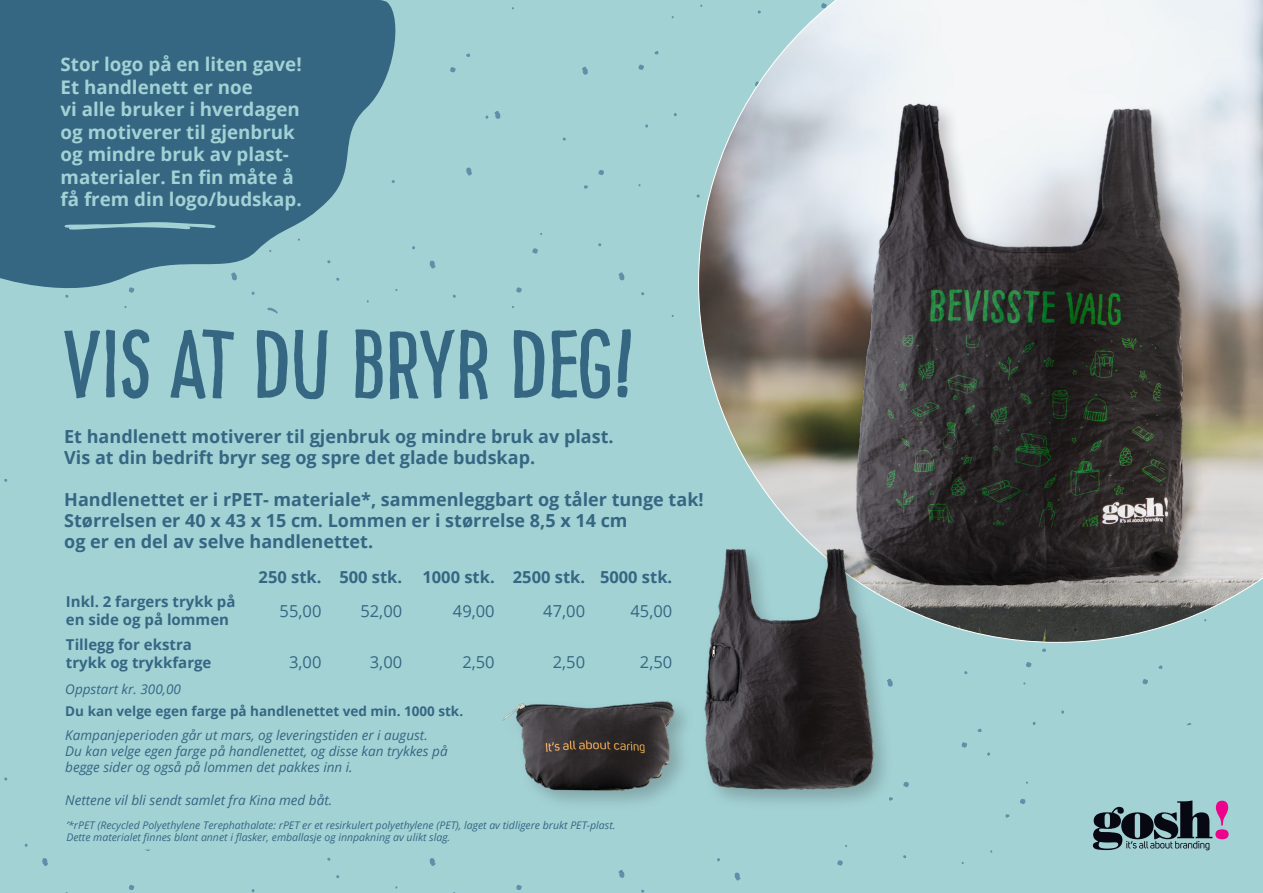
<style>
.page{position:relative;width:1263px;height:893px;background:#a3d2d5}
.page>*{position:absolute;margin:0;border:0;box-sizing:border-box;transform-origin:0 0}
.t1{font:94.5px "Pinto W05 NO 01";letter-spacing:-.015em;color:#356783}
.t2{font:700 18.75px/22.5px "Open Sans";color:#a3d2d5}
.t3{font:700 18px "Open Sans";color:#356783}
.t4{font:16.5px "Open Sans";color:#356783}
.t5{font:700 16.5px "Open Sans";color:#356783}
.t6{font:700 15px/18px "Open Sans";color:#356783}
.t7{font:italic 13.5px "Open Sans";color:#356783}
.t8{font:700 13.5px "Open Sans";color:#356783}
.t9{font:italic 10.5px "Open Sans";color:#356783}
</style>
<div class="page">
<svg style="left:267px;top:308px;width:11px;height:5px"></svg>
<svg style="left:618px;top:272px;width:6px;height:8px"></svg>
<svg style="left:516px;top:287px;width:6px;height:6px"></svg>
<svg style="left:466px;top:168px;width:6px;height:7px"></svg>
<svg style="left:430px;top:261px;width:6px;height:8px"></svg>
<svg style="left:584px;top:185px;width:4px;height:4px"></svg>
<svg style="left:598px;top:170px;width:6px;height:5px"></svg>
<svg style="left:532px;top:248px;width:6px;height:6px"></svg>
<svg style="left:129px;top:885px;width:5px;height:5px"></svg>
<svg style="left:516px;top:885px;width:6px;height:5px"></svg>
<svg style="left:582px;top:67px;width:6px;height:8px"></svg>
<svg style="left:466px;top:53px;width:4px;height:4px"></svg>
<svg style="left:450px;top:67px;width:6px;height:5px"></svg>
<svg style="left:494px;top:111px;width:6px;height:8px"></svg>
<svg style="left:1042px;top:648px;width:4px;height:4px"></svg>
<svg style="left:1026px;top:662px;width:5px;height:5px"></svg>
<svg style="left:1158px;top:665px;width:5px;height:4px"></svg>
<svg style="left:1142px;top:679px;width:6px;height:5px"></svg>
<svg style="left:654px;top:51px;width:5px;height:3px"></svg>
<svg style="left:638px;top:64px;width:6px;height:6px"></svg>
<svg style="left:0;top:0;width:398px;height:302px;fill:#356783"></svg>
<svg style="left:64px;top:221px;width:152px;height:14px"></svg>
<svg style="left:698px;top:4px;width:532px;height:639px"></svg>
<img style="left:729px;top:0;width:534px;height:599px">
<img style="left:698px;top:486px;width:235px;height:380px">
<img style="left:502px;top:653px;width:241px;height:180px">
<svg style="left:1093px;top:801px;width:136px;height:49px"></svg>
<p class="t2" style="left:61px;top:53px;width:243px">Stor logo på en liten gave!</p>
<p class="t2" style="left:61px;top:75px;width:194px">Et handlenett er noe</p>
<p class="t2" style="left:61px;top:98px;width:241px">vi alle bruker i hverdagen</p>
<p class="t2" style="left:61px;top:120px;width:236px">og motiverer til gjenbruk og mindre bruk av plast&shy;materialer. En fin måte å</p>
<p class="t2" style="left:61px;top:188px;width:243px">få frem din logo/budskap.</p>
<p class="t1" style="left:62px;top:309px;width:575px">VIS AT DU BRYR DEG!</p>
<p class="t3" style="left:64px;top:423px;width:551px">Et handlenett motiverer til gjenbruk og mindre bruk av plast.</p>
<p class="t3" style="left:64px;top:444px;width:472px">Vis at din bedrift bryr seg og spre det glade budskap.</p>
<p class="t3" style="left:64px;top:486px;width:641px">Handlenettet er i rPET- materiale*, sammenleggbart og tåler tunge tak!</p>
<p class="t3" style="left:64px;top:507px;width:565px">Størrelsen er 40 x 43 x 15 cm. Lommen er i størrelse 8,5 x 14 cm</p>
<p class="t3" style="left:64px;top:528px;width:310px">og er en del av selve handlenettet.</p>
<p class="t5" style="left:259px;top:566px;width:64px">250 stk.</p>
<p class="t5" style="left:339px;top:566px;width:64px">500 stk.</p>
<p class="t5" style="left:422px;top:566px;width:74px">1000 stk.</p>
<p class="t5" style="left:513px;top:566px;width:74px">2500 stk.</p>
<p class="t5" style="left:600px;top:566px;width:74px">5000 stk.</p>
<p class="t6" style="left:66px;top:592px;width:171px">Inkl. 2 fargers trykk på en side og på lommen</p>
<p class="t4" style="left:280px;top:600px;width:43px">55,00</p>
<p class="t4" style="left:360px;top:600px;width:43px">52,00</p>
<p class="t4" style="left:453px;top:600px;width:43px">49,00</p>
<p class="t4" style="left:543px;top:600px;width:43px">47,00</p>
<p class="t4" style="left:630px;top:600px;width:43px">45,00</p>
<p class="t6" style="left:66px;top:635px;width:127px">Tillegg for ekstra</p>
<p class="t6" style="left:66px;top:653px;width:147px">trykk og trykkfarge</p>
<p class="t4" style="left:289px;top:651px;width:34px">3,00</p>
<p class="t4" style="left:370px;top:651px;width:34px">3,00</p>
<p class="t4" style="left:462px;top:651px;width:34px">2,50</p>
<p class="t4" style="left:553px;top:651px;width:34px">2,50</p>
<p class="t4" style="left:640px;top:651px;width:34px">2,50</p>
<p class="t7" style="left:65px;top:680px;width:117px">Oppstart kr. 300,00</p>
<p class="t8" style="left:65px;top:702px;width:399px">Du kan velge egen farge på handlenettet ved min. 1000 stk.</p>
<p class="t7" style="left:65px;top:726px;width:364px">Kampanjeperioden går ut mars, og leveringstiden er i august.</p>
<p class="t7" style="left:65px;top:742px;width:384px">Du kan velge egen farge på handlenettet, og disse kan trykkes på</p>
<p class="t7" style="left:65px;top:758px;width:289px">begge sider og også på lommen det pakkes inn i.</p>
<p class="t7" style="left:65px;top:791px;width:268px">Nettene vil bli sendt samlet fra Kina med båt.</p>
<p class="t9" style="left:66px;top:818px;width:550px">’*rPET (Recycled Polyethylene Terephathalate: rPET er et resirkulert polyethylene (PET), laget av tidligere brukt PET-plast.</p>
<p class="t9" style="left:66px;top:830px;width:385px">Dette materialet finnes blant annet i flasker, emballasje og innpakning av ulikt slag.</p>
</div>
